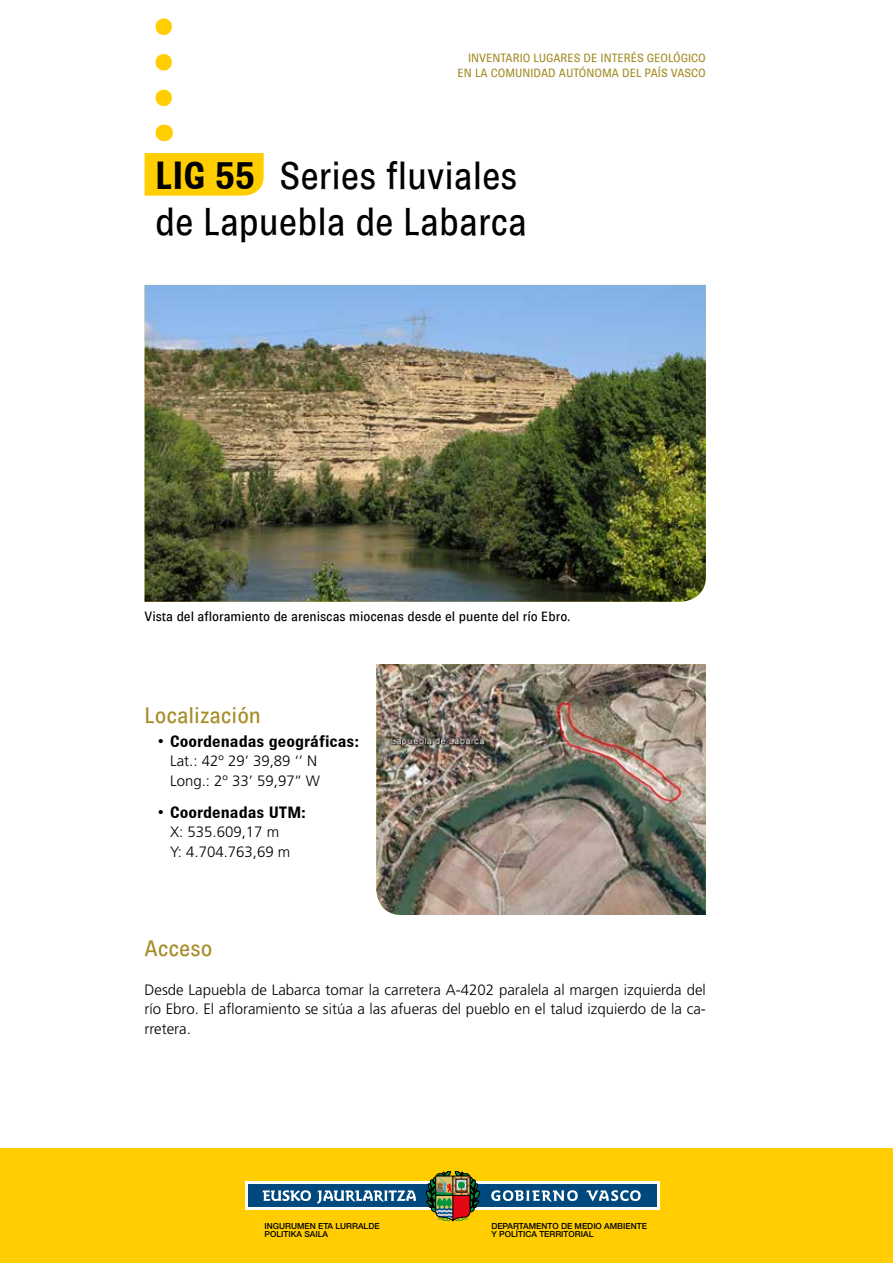
<style>
.page{position:relative;width:893px;height:1263px;background:#fff}
.page>*{position:absolute;margin:0;border:0;box-sizing:border-box;transform-origin:0 0}
.t1{font:39px/46.8px "Brown";color:#000;scale:.95 1}
.t2{font:22.5px "Brown";color:#a58d28}
.t3{font:700 16.5px "Brown";color:#000}
.t4{font:300 15px/19.5px "Frutiger";color:#000}
.t5{font:13.5px "Brown";color:#000}
.t6{font:12px/15px "Brown";color:#a58d28;text-align:right}
.t7{font:500 8.4px/8.4px "Helvetica Neue";color:#000}
.s1{font-weight:700}
</style>
<div class="page">
<svg style="left:155px;top:27px;width:17px;height:80px"></svg>
<svg style="left:164px;top:125px;width:1px;height:16px"></svg>
<div style="left:145px;top:153px;width:119px;height:43px;background:#ffcd00"></div>
<div style="left:0;top:1148px;width:893px;height:115px;background:#ffcd00"></div>
<div style="left:246px;top:1182px;width:414px;height:28px;background:#fff"></div>
<div style="left:249px;top:1184px;width:408px;height:23px;background:#00497f"></div>
<svg style="left:262px;top:1190px;width:49px;height:11px"></svg>
<svg style="left:317px;top:1190px;width:99px;height:13px"></svg>
<svg style="left:491px;top:1190px;width:87px;height:12px"></svg>
<svg style="left:586px;top:1190px;width:55px;height:11px"></svg>
<svg style="left:426px;top:1171px;width:54px;height:51px"></svg>
<img style="left:145px;top:285px;width:561px;height:317px">
<img style="left:376px;top:664px;width:330px;height:251px">
<p class="t6" style="left:458px;top:50px;width:250px">INVENTARIO LUGARES DE INTERÉS GEOLÓGICO<br>EN LA COMUNIDAD AUTÓNOMA DEL PAÍS VASCO</p>
<h1 class="t1" style="left:155px;top:151px;width:393px"><span class="s1">LIG 55</span> Series fluviales de Lapuebla de Labarca</h1>
<p class="t5" style="left:145px;top:609px;width:428px">Vista del afloramiento de areniscas miocenas desde el puente del río Ebro.</p>
<h2 class="t2" style="left:145px;top:702px;width:118px">Localización</h2>
<p class="t3" style="left:157px;top:732px;width:203px">• Coordenadas geográficas:</p>
<p class="t4" style="left:170px;top:751px;width:151px">Lat.: 42º 29’ 39,89 ‘’ N<br>Long.: 2º 33’ 59,97’’ W</p>
<p class="t3" style="left:157px;top:803px;width:150px">• Coordenadas UTM:</p>
<p class="t4" style="left:170px;top:822px;width:122px">X: 535.609,17 m<br>Y: 4.704.763,69 m</p>
<h2 class="t2" style="left:145px;top:935px;width:69px">Acceso</h2>
<p class="t4" style="left:145px;top:980px;width:563px;text-align:justify">Desde Lapuebla de Labarca tomar la carretera A-4202 paralela al margen izquierda del río Ebro. El afloramiento se sitúa a las afueras del pueblo en el talud izquierdo de la ca&shy;rretera.</p>
<p class="t7" style="left:264px;top:1221px;width:117px">INGURUMEN ETA LURRALDE<br>POLITIKA SAILA</p>
<p class="t7" style="left:491px;top:1221px;width:157px">DEPARTAMENTO DE MEDIO AMBIENTE<br>Y POLÍTICA TERRITORIAL</p>
</div>
